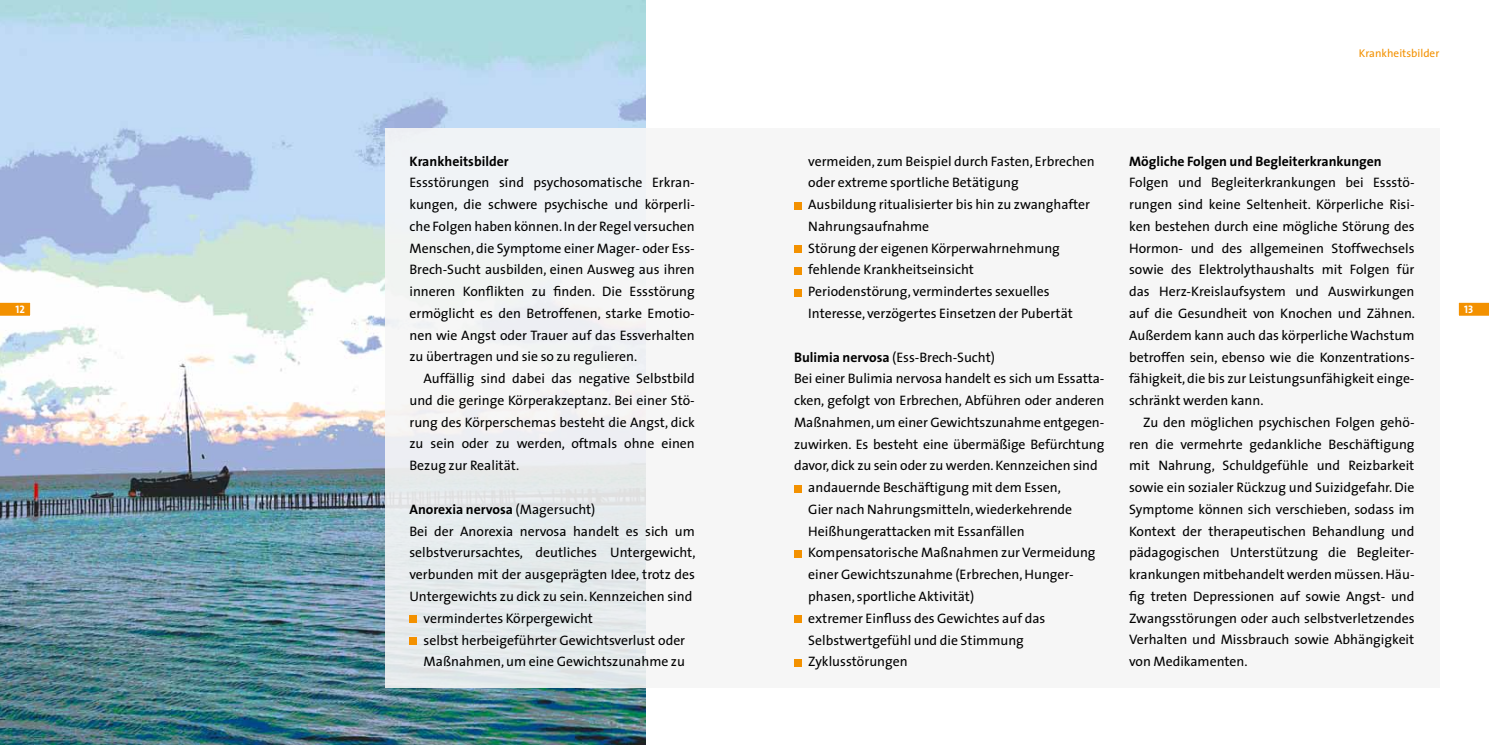
<style>
.page{position:relative;width:1489px;height:745px;background:#fff}
.page>*{position:absolute;margin:0;border:0;box-sizing:border-box;transform-origin:0 0}
.t1{font:13.75px/21.8px "The Sans";color:#000;text-align:justify}
.t2{font:700 13.75px "The Sans";color:#000}
.t3{font:11.25px "The Sans";color:#f39100}
.t4{font:11px "The Sans Bold Caps";color:#fff}
.s1{font-weight:400}
.s2{font-weight:700}
</style>
<div class="page">
<img style="left:0;top:0;width:645px;height:744px">
<div style="left:384px;top:129px;width:1055px;height:558px;background:#f6f6f6"></div>
<div style="left:794px;top:202px;width:7px;height:7px;background:#f39100"></div>
<div style="left:794px;top:245px;width:7px;height:7px;background:#f39100"></div>
<div style="left:794px;top:267px;width:7px;height:7px;background:#f39100"></div>
<div style="left:794px;top:289px;width:7px;height:7px;background:#f39100"></div>
<div style="left:794px;top:484px;width:7px;height:8px;background:#f39100"></div>
<div style="left:794px;top:550px;width:7px;height:7px;background:#f39100"></div>
<div style="left:794px;top:615px;width:7px;height:7px;background:#f39100"></div>
<div style="left:794px;top:658px;width:7px;height:8px;background:#f39100"></div>
<div style="left:409px;top:615px;width:7px;height:7px;background:#f39100"></div>
<div style="left:409px;top:637px;width:7px;height:7px;background:#f39100"></div>
<svg style="left:1458px;top:302px;width:30px;height:14px"></svg>
<svg style="left:0;top:300px;width:33px;height:18px"></svg>
<p class="t3" style="left:1358px;top:44px;width:82px">Krankheitsbilder</p>
<p class="t2" style="left:409px;top:149px;width:101px">Krankheitsbilder</p>
<p class="t1" style="left:409px;top:171px;width:287px">Essstörungen sind psychosomatische Erkran&shy;kungen, die schwere psychische und körperli&shy;che Folgen haben können. In der Regel versuchen Menschen, die Symptome einer Mager- oder Ess-Brech-Sucht ausbilden, einen Ausweg aus ihren inneren Konflikten zu finden. Die Essstörung ermöglicht es den Betroffenen, starke Emotio&shy;nen wie Angst oder Trauer auf das Essverhalten zu übertragen und sie so zu regulieren.</p>
<p class="t1" style="left:409px;top:367px;width:287px;text-indent:14px">Auffällig sind dabei das negative Selbstbild und die geringe Körperakzeptanz. Bei einer Stö&shy;rung des Körperschemas besteht die Angst, dick zu sein oder zu werden, oftmals ohne einen Bezug zur Realität.</p>
<p class="t2" style="left:409px;top:497px;width:187px">Anorexia nervosa <span class="s1">(Magersucht)</span></p>
<p class="t1" style="left:409px;top:519px;width:287px">Bei der Anorexia nervosa handelt es sich um</p>
<p class="t1" style="left:409px;top:541px;width:287px">selbstverursachtes, deutliches Untergewicht,</p>
<p class="t1" style="left:409px;top:562px;width:287px">verbunden mit der ausgeprägten Idee, trotz des</p>
<p class="t1" style="left:409px;top:584px;width:284px">Untergewichts zu dick zu sein. Kennzeichen sind</p>
<p class="t1" style="left:423px;top:606px;width:171px">vermindertes Körpergewicht</p>
<p class="t1" style="left:423px;top:628px;width:263px">selbst herbeigeführter Gewichtsverlust oder</p>
<p class="t1" style="left:423px;top:650px;width:263px">Maßnahmen, um eine Gewichtszunahme zu</p>
<p class="t1" style="left:808px;top:149px;width:288px;text-align:left">vermeiden, zum Beispiel durch Fasten, Erbrechen oder extreme sportliche Betätigung<br>Ausbildung ritualisierter bis hin zu zwanghafter Nahrungsaufnahme<br>Störung der eigenen Körperwahrnehmung fehlende Krankheitseinsicht<br>Periodenstörung, vermindertes sexuelles Interesse, verzögertes Einsetzen der Pubertät</p>
<p class="t1" style="left:794px;top:345px;width:202px"><span class="s2">Bulimia nervosa</span> (Ess-Brech-Sucht)</p>
<p class="t1" style="left:794px;top:367px;width:312px">Bei einer Bulimia nervosa handelt es sich um Essatta-</p>
<p class="t1" style="left:794px;top:389px;width:312px">cken, gefolgt von Erbrechen, Abführen oder anderen</p>
<p class="t1" style="left:794px;top:410px;width:312px">Maßnahmen, um einer Gewichtszunahme entgegen-</p>
<p class="t1" style="left:794px;top:432px;width:312px">zuwirken. Es besteht eine übermäßige Befürchtung</p>
<p class="t1" style="left:794px;top:454px;width:305px">davor, dick zu sein oder zu werden. Kennzeichen sind</p>
<p class="t1" style="left:808px;top:476px;width:254px">andauernde Beschäftigung mit dem Essen,</p>
<p class="t1" style="left:808px;top:497px;width:265px">Gier nach Nahrungsmitteln, wiederkehrende</p>
<p class="t1" style="left:808px;top:519px;width:218px">Heißhungerattacken mit Essanfällen</p>
<p class="t1" style="left:808px;top:541px;width:289px">Kompensatorische Maßnahmen zur Vermeidung</p>
<p class="t1" style="left:808px;top:563px;width:267px">einer Gewichtszunahme (Erbrechen, Hunger-</p>
<p class="t1" style="left:808px;top:584px;width:167px">phasen, sportliche Aktivität)</p>
<p class="t1" style="left:808px;top:606px;width:239px">extremer Einfluss des Gewichtes auf das</p>
<p class="t1" style="left:808px;top:628px;width:217px">Selbstwertgefühl und die Stimmung</p>
<p class="t1" style="left:808px;top:650px;width:101px">Zyklusstörungen</p>
<p class="t2" style="left:1129px;top:149px;width:254px">Mögliche Folgen und Begleiterkrankungen</p>
<p class="t1" style="left:1129px;top:171px;width:287px">Folgen und Begleiterkrankungen bei Essstö&shy;rungen sind keine Seltenheit. Körperliche Risi&shy;ken bestehen durch eine mögliche Störung des Hormon- und des allgemeinen Stoffwechsels sowie des Elektrolythaushalts mit Folgen für das Herz-Kreislaufsystem und Auswirkungen auf die Gesundheit von Knochen und Zähnen.<br>Außerdem kann auch das körperliche Wachstum betroffen sein, ebenso wie die Konzentrations&shy;fähigkeit, die bis zur Leistungsunfähigkeit einge&shy;schränkt werden kann.</p>
<p class="t1" style="left:1129px;top:410px;width:287px;text-indent:14px">Zu den möglichen psychischen Folgen gehö&shy;ren die vermehrte gedankliche Beschäftigung mit Nahrung, Schuldgefühle und Reizbarkeit sowie ein sozialer Rückzug und Suizidgefahr. Die Symptome können sich verschieben, sodass im Kontext der therapeutischen Behandlung und pädagogischen Unterstützung die Begleiter&shy;krankungen mitbehandelt werden müssen. Häu&shy;fig treten Depressionen auf sowie Angst- und Zwangsstörungen oder auch selbstverletzendes Verhalten und Missbrauch sowie Abhängigkeit von Medikamenten.</p>
<p class="t4" style="left:15px;top:300px;width:11px">12</p>
<p class="t4" style="left:1463px;top:300px;width:11px">13</p>
</div>
